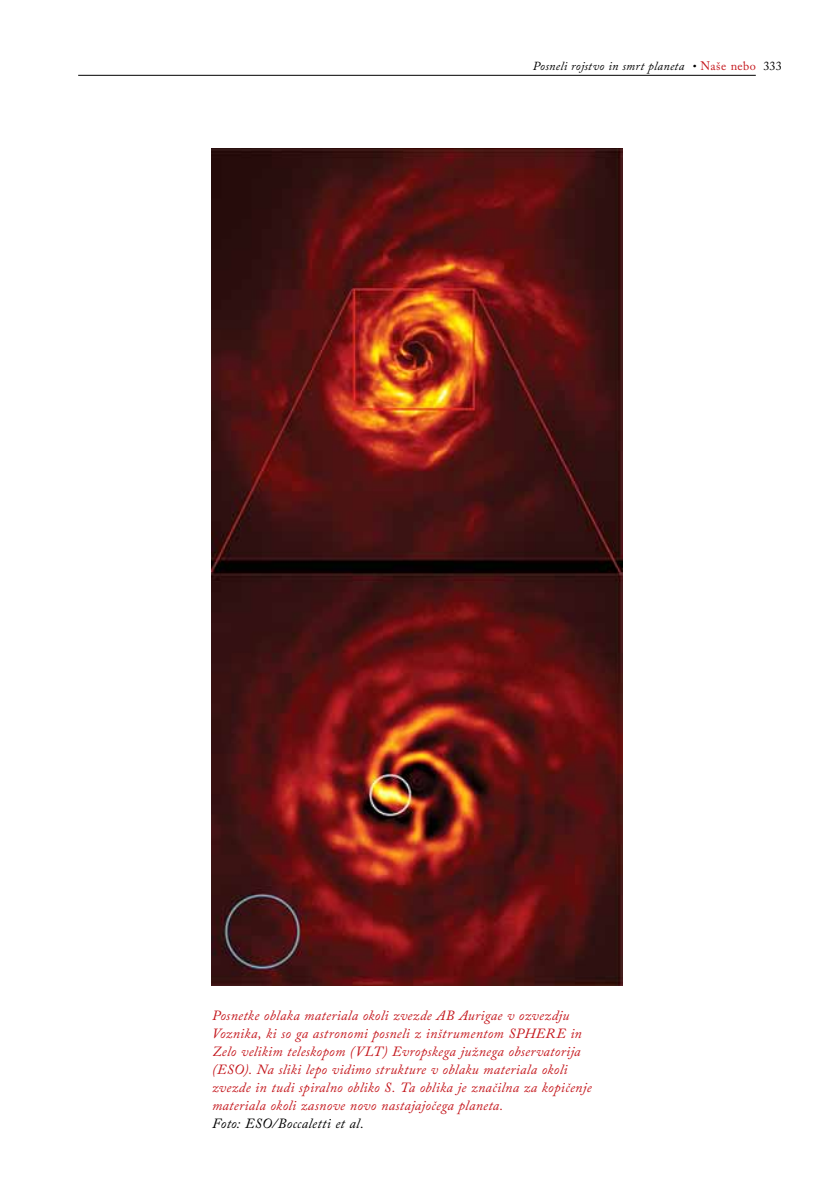
<style>
.page{position:relative;width:834px;height:1191px;background:#fff}
.page>*{position:absolute;margin:0;border:0;box-sizing:border-box;transform-origin:0 0}
.t1{font:italic 14px/17.8px "Adobe Caslon Pro";letter-spacing:.02em;color:#c4161c}
.t2{font:italic 14px "Adobe Caslon Pro";letter-spacing:.02em;color:#000}
.t3{font:italic 12.25px "Adobe Caslon Pro";letter-spacing:.02em;color:#000}
.s1{font-style:normal;color:#c4161c}
.s2{font-style:normal}
</style>
<div class="page">
<hr style="left:78px;top:75px;width:677px;height:1px;background:#000">
<img style="left:211px;top:149px;width:411px;height:836px">
<p class="t3" style="left:532px;top:59px;width:250px">Posneli rojstvo in smrt planeta • <span class="s1">Naše nebo</span> <span class="s2">333</span></p>
<p class="t1" style="left:212px;top:1006px;width:381px">Posnetke oblaka materiala okoli zvezde AB Aurigae v ozvezdju Voznika, ki so ga astronomi posneli z inštrumentom SPHERE in Zelo velikim teleskopom (VLT) Evropskega južnega observatorija (ESO). Na sliki lepo vidimo strukture v oblaku materiala okoli zvezde in tudi spiralno obliko S. Ta oblika je značilna za kopičenje materiala okoli zasnove novo nastajajočega planeta.</p>
<p class="t2" style="left:212px;top:1114px;width:153px">Foto: ESO/Boccaletti et al.</p>
</div>
